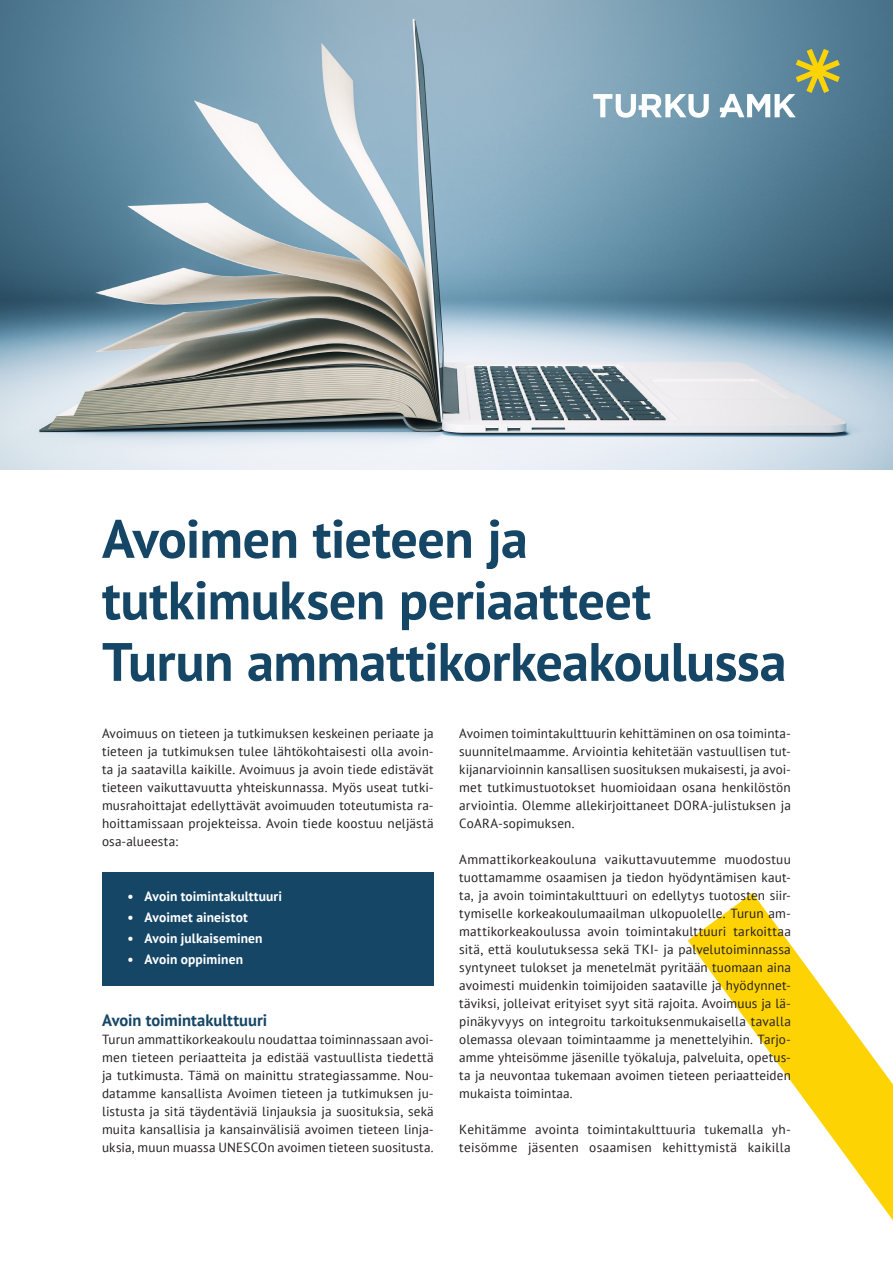
<style>
.page{position:relative;width:893px;height:1263px;background:#fff}
.page>*{position:absolute;margin:0;border:0;box-sizing:border-box;transform-origin:0 0}
.Otsikko_36__sininen{font:700 54px/61.5px "PT Sans";letter-spacing:-.01em;color:#154666}
.Väliotsikko_11_pt_si{font:700 16.5px "PT Sans";color:#154666}
.t1{font:700 13.5px "PT Sans";letter-spacing:.005em;color:#fff}
.Leipis_8_8_pt{font:13.2px/18px "PT Sans";letter-spacing:.015em;color:#231f20;text-align:justify}
</style>
<div class="page">
<div style="left:102px;top:872px;width:332px;height:113px;background:#154666"></div>
<img style="left:0;top:0;width:893px;height:470px">
<svg style="left:688px;top:893px;width:205px;height:327px"></svg>
<svg style="left:593px;top:94px;width:116px;height:24px"></svg>
<svg style="left:720px;top:49px;width:120px;height:68px;background:#7f9c98"></svg>
<p class="Otsikko_36__sininen" style="left:102px;top:507px;width:686px">Avoimen tieteen ja tutkimuksen periaatteet<br>Turun ammattikorkeakoulussa</p>
<p class="Leipis_8_8_pt" style="left:102px;top:724px;width:333px">Avoimuus on tieteen ja tutkimuksen keskeinen periaate ja tieteen ja tutkimuksen tulee lähtökohtaisesti olla avoin&shy;ta ja saatavilla kaikille. Avoimuus ja avoin tiede edistävät tieteen vaikuttavuutta yhteiskunnassa. Myös useat tutki&shy;musrahoittajat edellyttävät avoimuuden toteutumista ra&shy;hoittamissaan projekteissa. Avoin tiede koostuu neljästä osa-alueesta:</p>
<p class="t1" style="left:128px;top:888px;width:156px">• Avoin toimintakulttuuri</p>
<p class="t1" style="left:128px;top:909px;width:122px">• Avoimet aineistot</p>
<p class="t1" style="left:128px;top:930px;width:137px">• Avoin julkaiseminen</p>
<p class="t1" style="left:128px;top:951px;width:117px">• Avoin oppiminen</p>
<p class="Väliotsikko_11_pt_si" style="left:102px;top:1009px;width:167px">Avoin toimintakulttuuri</p>
<p class="Leipis_8_8_pt" style="left:102px;top:1030px;width:333px">Turun ammattikorkeakoulu noudattaa toiminnassaan avoi&shy;men tieteen periaatteita ja edistää vastuullista tiedettä ja tutkimusta. Tämä on mainittu strategiassamme. Nou&shy;datamme kansallista Avoimen tieteen ja tutkimuksen ju&shy;listusta ja sitä täydentäviä linjauksia ja suosituksia, sekä muita kansallisia ja kansainvälisiä avoimen tieteen linja&shy;uksia, muun muassa UNESCOn avoimen tieteen suositusta.</p>
<p class="Leipis_8_8_pt" style="left:459px;top:724px;width:333px">Avoimen toimintakulttuurin kehittäminen on osa toiminta&shy;suunnitelmaamme. Arviointia kehitetään vastuullisen tut&shy;kijanarvioinnin kansallisen suosituksen mukaisesti, ja avoi&shy;met tutkimustuotokset huomioidaan osana henkilöstön arviointia. Olemme allekirjoittaneet DORA-julistuksen ja CoARA-sopimuksen.</p>
<p class="Leipis_8_8_pt" style="left:459px;top:850px;width:333px">Ammattikorkeakouluna vaikuttavuutemme muodostuu tuottamamme osaamisen ja tiedon hyödyntämisen kaut&shy;ta, ja avoin toimintakulttuuri on edellytys tuotosten siir&shy;tymiselle korkeakoulumaailman ulkopuolelle. Turun am&shy;mattikorkeakoulussa avoin toimintakulttuuri tarkoittaa sitä, että koulutuksessa sekä TKI- ja palvelutoiminnassa syntyneet tulokset ja menetelmät pyritään tuomaan aina avoimesti muidenkin toimijoiden saataville ja hyödynnet&shy;täviksi, jolleivat erityiset syyt sitä rajoita. Avoimuus ja lä&shy;pinäkyvyys on integroitu tarkoituksenmukaisella tavalla olemassa olevaan toimintaamme ja menettelyihin. Tarjo&shy;amme yhteisömme jäsenille työkaluja, palveluita, opetus&shy;ta ja neuvontaa tukemaan avoimen tieteen periaatteiden mukaista toimintaa.</p>
<p class="Leipis_8_8_pt" style="left:459px;top:1120px;width:333px">Kehitämme avointa toimintakulttuuria tukemalla yh&shy;teisömme jäsenten osaamisen kehittymistä kaikilla</p>
</div>
